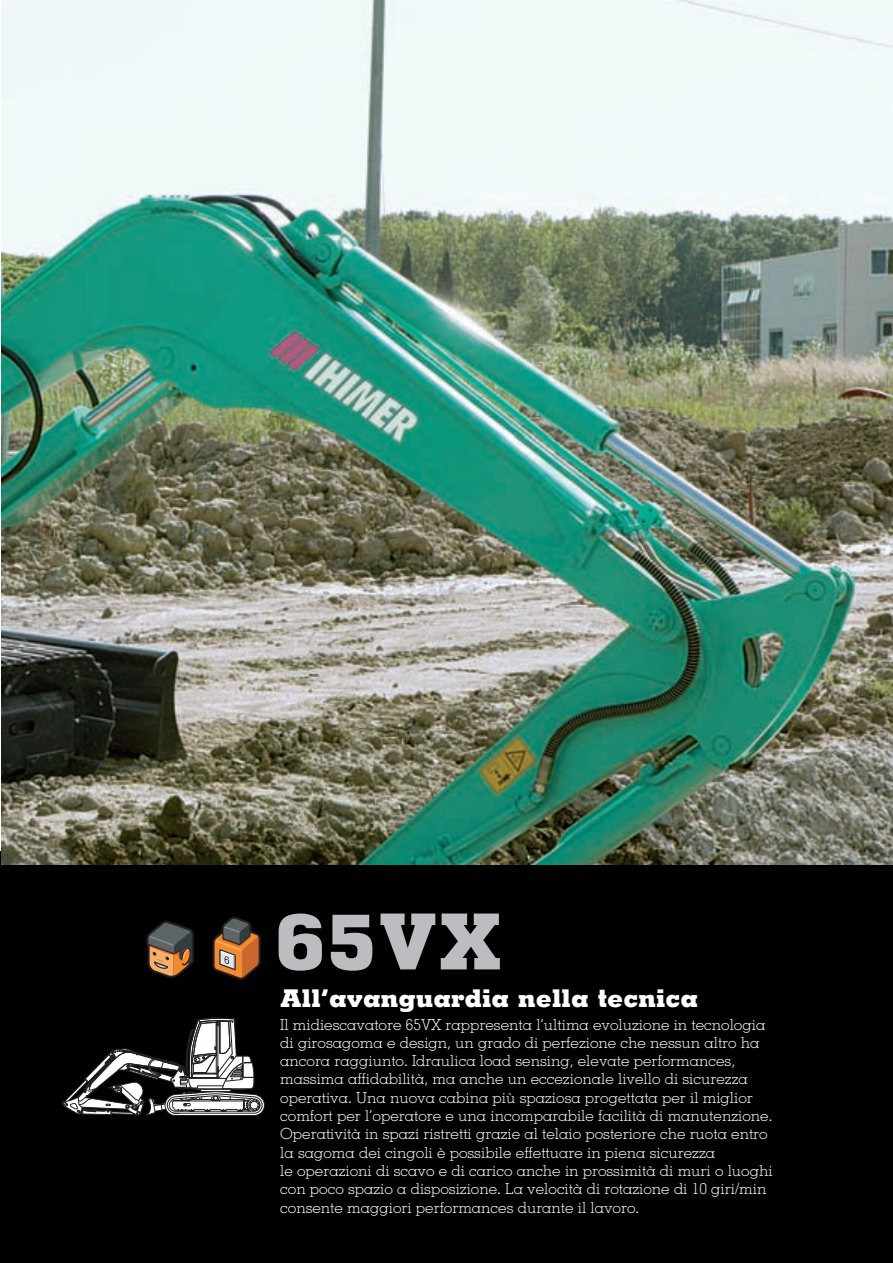
<style>
.page{position:relative;width:893px;height:1263px;background:#fff}
.page>*{position:absolute;margin:0;border:0;box-sizing:border-box;transform-origin:0 0}
.t1{font:800 77.4px "Memphis";color:#bcbdc0}
.t2{font:800 24.45px "Memphis";color:#fff}
.t3{font:300 15.3px/18.3px "Memphis";color:#fff}
</style>
<div class="page">
<div style="left:0;top:851px;width:893px;height:412px;background:#010101"></div>
<svg style="left:61px;top:1017px;width:203px;height:99px"></svg>
<img style="left:2px;top:0;width:891px;height:864px">
<svg style="left:146px;top:921px;width:48px;height:57px"></svg>
<svg style="left:213px;top:917px;width:48px;height:63px"></svg>
<h1 class="t1" style="left:275px;top:913px;width:230px">65VX</h1>
<h2 class="t2" style="left:280px;top:989px;width:419px">All’avanguardia nella tecnica</h2>
<p class="t3" style="left:280px;top:1016px;width:494px">Il midiescavatore 65VX rappresenta l’ultima evoluzione in tecnologia di girosagoma e design, un grado di perfezione che nessun altro ha ancora raggiunto. Idraulica load sensing, elevate performances, massima affidabilità, ma anche un eccezionale livello di sicurezza operativa. Una nuova cabina più spaziosa progettata per il miglior comfort per l’operatore e una incomparabile facilità di manutenzione.<br>Operatività in spazi ristretti grazie al telaio posteriore che ruota entro la sagoma dei cingoli è possibile effettuare in piena sicurezza<br>le operazioni di scavo e di carico anche in prossimità di muri o luoghi con poco spazio a disposizione. La velocità di rotazione di 10 giri/min consente maggiori performances durante il lavoro.</p>
</div>
